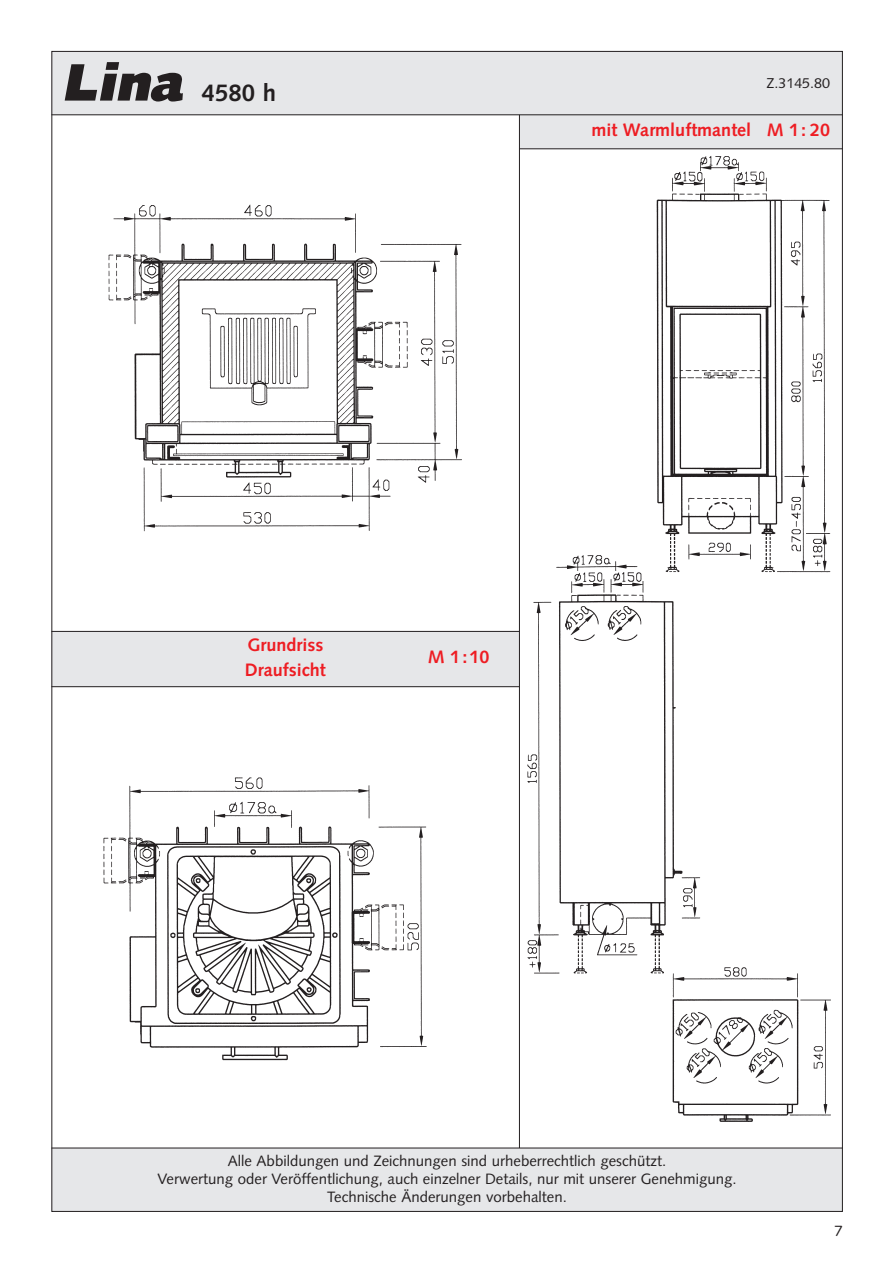
<style>
.page{position:relative;width:893px;height:1263px;background:#fff}
.page>*{position:absolute;margin:0;border:0;box-sizing:border-box;transform-origin:0 0}
.t1{font:700 24px "Syntax";color:#231f20}
.t2{font:700 18px/25.5px "Syntax";color:#ee1d23}
.t3{font:15px/18px "Syntax";color:#231f20;text-align:center}
.t4{font:14.25px "Syntax";color:#231f20}
.s1{font-weight:900;font-style:italic;font-size:52.5px}
</style>
<div class="page">
<div style="left:51px;top:51px;width:791px;height:64px;background:#e6e7e9"></div>
<div style="left:51px;top:631px;width:468px;height:56px;background:#e6e7e9"></div>
<hr style="left:51px;top:631px;width:468px;height:1px;background:#231f20">
<div style="left:51px;top:1148px;width:791px;height:64px;background:#e6e7e9"></div>
<hr style="left:51px;top:1148px;width:791px;height:1px;background:#231f20">
<hr style="left:51px;top:686px;width:468px;height:1px;background:#231f20">
<div style="left:520px;top:115px;width:322px;height:34px;background:#e6e7e9"></div>
<hr style="left:519px;top:148px;width:323px;height:1px;background:#231f20">
<hr style="left:51px;top:114px;width:791px;height:1px;background:#231f20">
<hr style="left:519px;top:115px;width:1px;height:1033px;background:#231f20">
<img style="left:108px;top:204px;width:354px;height:328px">
<img style="left:103px;top:777px;width:324px;height:284px">
<img style="left:656px;top:156px;width:175px;height:417px">
<img style="left:527px;top:550px;width:182px;height:424px">
<img style="left:653px;top:959px;width:178px;height:163px">
<h1 class="t1" style="left:62px;top:83px;width:215px"><span class="s1">Lina</span> 4580 h</h1>
<p class="t4" style="left:766px;top:77px;width:65px">Z.3145.80</p>
<p class="t2" style="left:591px;top:119px;width:240px">mit Warmluftmantel M 1: 20</p>
<p class="t2" style="left:245px;top:634px;width:82px">Grundriss<br>Draufsicht</p>
<p class="t2" style="left:428px;top:646px;width:63px">M 1:10</p>
<p class="t3" style="left:157px;top:1153px;width:580px">Alle Abbildungen und Zeichnungen sind urheberrechtlich geschützt.<br>Verwertung oder Veröffentlichung, auch einzelner Details, nur mit unserer Genehmigung.<br>Technische Änderungen vorbehalten.</p>
<p class="t3" style="left:834px;top:1223px;width:10px">7</p>
</div>
